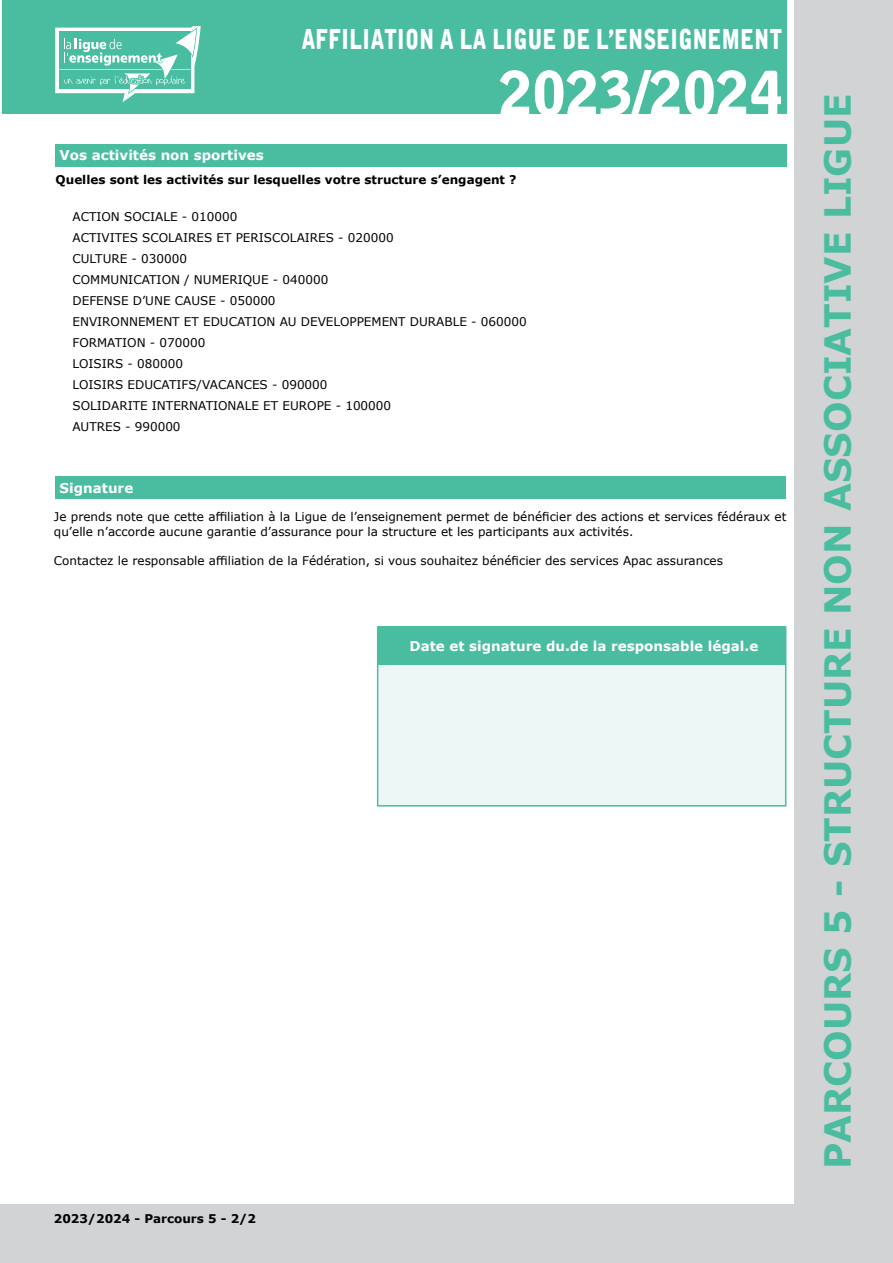
<style>
.page{position:relative;width:893px;height:1263px;background:#fff}
.page>*{position:absolute;margin:0;border:0;box-sizing:border-box;transform-origin:0 0}
.t1{font:60px "Alpha Ligue";color:#fff}
.t2{font:700 36px "Verdana";color:#4abda0}
.t3{font:27.3px "Alpha Ligue";color:#fff;scale:.77 1}
.t4{font:700 13.5px "Verdana";color:#fff}
.t5{font:12px/21px "Verdana";color:#000}
.t6{font:700 12px "Verdana";color:#000}
</style>
<div class="page">
<div style="left:0;top:1204px;width:893px;height:59px;background:#d1d3d4"></div>
<div style="left:794px;top:0;width:99px;height:1263px;background:#d1d3d4"></div>
<div style="left:2px;top:0;width:784px;height:113px;background:#4abda0"></div>
<div style="left:55px;top:476px;width:731px;height:23px;background:#4abda0"></div>
<div style="left:377px;top:626px;width:409px;height:180px;background:#edf8f6;border:2px solid #4abda0"></div>
<div style="left:378px;top:626px;width:407px;height:39px;background:#4abda0"></div>
<div style="left:55px;top:144px;width:731px;height:22px;background:#4abda0"></div>
<svg style="left:55px;top:26px;width:146px;height:76px"></svg>
<h3 class="t3" style="left:302px;top:22px;width:626px">AFFILIATION A LA LIGUE DE L’ENSEIGNEMENT</h3>
<p class="t4" style="left:60px;top:146px;width:206px">Vos activités non sportives</p>
<h1 class="t1" style="left:499px;top:56px;width:285px">2023/2024</h1>
<p class="t6" style="left:56px;top:171px;width:462px">Quelles sont les activités sur lesquelles votre structure s’engagent ?</p>
<p class="t5" style="left:72px;top:206px;width:456px">ACTION SOCIALE - 010000<br>ACTIVITES SCOLAIRES ET PERISCOLAIRES - 020000<br>CULTURE - 030000<br>COMMUNICATION / NUMERIQUE - 040000<br>DEFENSE D’UNE CAUSE - 050000<br>ENVIRONNEMENT ET EDUCATION AU DEVELOPPEMENT DURABLE - 060000<br>FORMATION - 070000<br>LOISIRS - 080000<br>LOISIRS EDUCATIFS/VACANCES - 090000<br>SOLIDARITE INTERNATIONALE ET EUROPE - 100000<br>AUTRES - 990000</p>
<p class="t4" style="left:60px;top:478px;width:75px">Signature</p>
<p class="t5" style="left:54px;top:510px;width:734px;line-height:14.4px">Je prends note que cette affiliation à la Ligue de l’enseignement permet de bénéficier des actions et services fédéraux et qu’elle n’accorde aucune garantie d’assurance pour la structure et les participants aux activités.</p>
<p class="t5" style="left:54px;top:550px;width:671px">Contactez le responsable affiliation de la Fédération, si vous souhaitez bénéficier des services Apac assurances</p>
<p class="t4" style="left:410px;top:636px;width:350px">Date et signature du.de la responsable légal.e</p>
<p class="t6" style="left:54px;top:1210px;width:204px">2023/2024 - Parcours 5 - 2/2</p>
<h2 class="t2" style="left:812px;top:1169px;width:1077px;rotate:-90deg">PARCOURS 5 - STRUCTURE NON ASSOCIATIVE LIGUE</h2>
</div>
